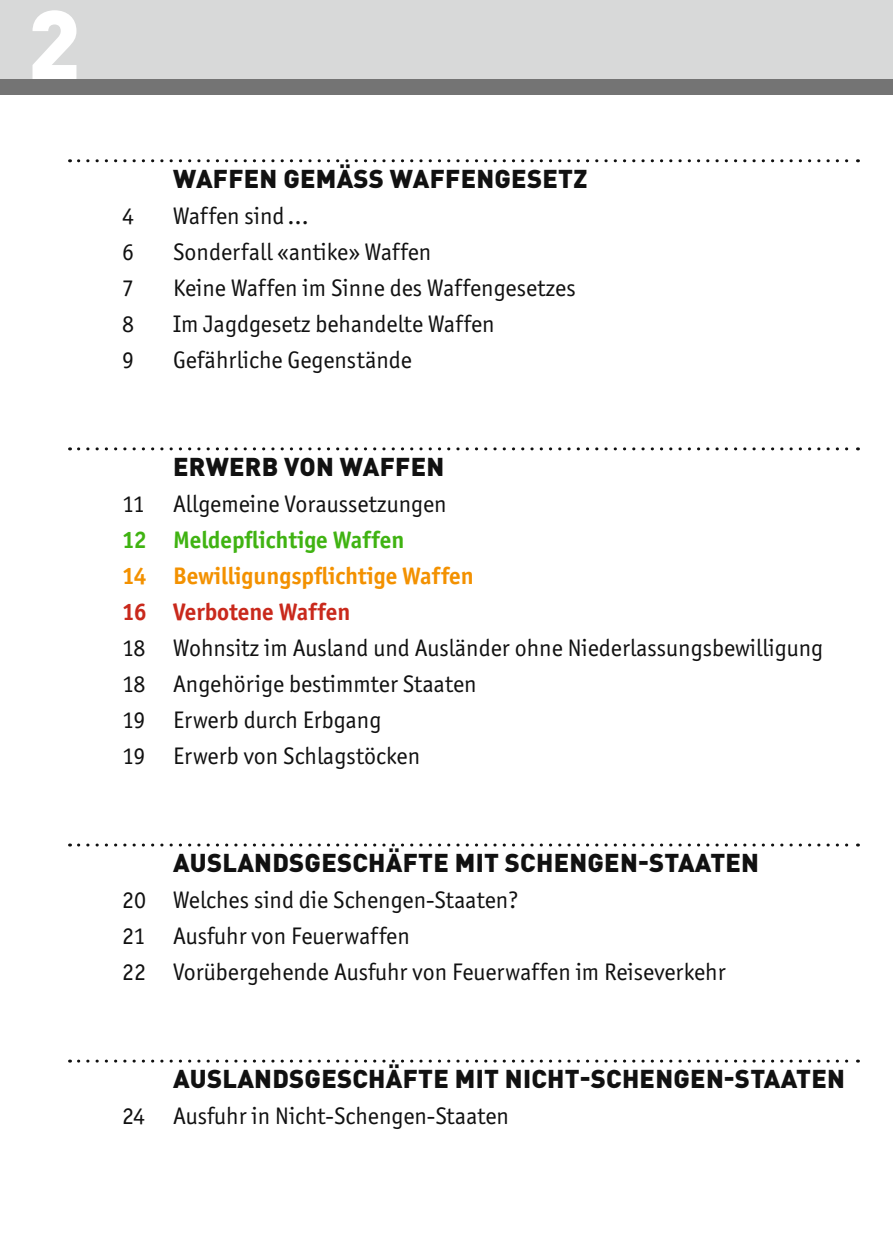
<style>
.page{position:relative;width:893px;height:1259px;background:#fff}
.page>*{position:absolute;margin:0;border:0;box-sizing:border-box;transform-origin:0 0}
.t1{font:900 96px "DIN Pro";color:#fff}
.Inhalt_I{font:900 25.5px "DIN Pro";letter-spacing:.01em;color:#111}
.Inhalt_2{font:24px "ITC Officina Sans";color:#111}
.Inhalt_2-2{font:700 24px "ITC Officina Sans";color:#f39100}
.Inhalt_2-3{font:700 24px "ITC Officina Sans";color:#40b312}
.Inhalt_2-4{font:700 24px "ITC Officina Sans";color:#c9291c}
</style>
<div class="page">
<div style="left:0;top:0;width:893px;height:95px;background:#d8d9d9"></div>
<div style="left:0;top:80px;width:893px;height:15px;background:#747474"></div>
<svg style="left:78px;top:159px;width:780px;height:3px"></svg>
<svg style="left:78px;top:447px;width:780px;height:3px"></svg>
<svg style="left:78px;top:843px;width:780px;height:3px"></svg>
<svg style="left:78px;top:1059px;width:780px;height:3px"></svg>
<p class="t1" style="left:27px;top:-21px;width:55px">2</p>
<p class="Inhalt_I" style="left:173px;top:161px;width:416px">WAFFEN GEMÄSS WAFFENGESETZ</p>
<p class="Inhalt_2" style="left:122px;top:202px;width:13px">4</p>
<p class="Inhalt_2" style="left:173px;top:202px;width:137px">Waffen sind…</p>
<p class="Inhalt_2" style="left:122px;top:238px;width:13px">6</p>
<p class="Inhalt_2" style="left:173px;top:238px;width:260px">Sonderfall «antike» Waffen</p>
<p class="Inhalt_2" style="left:122px;top:274px;width:13px">7</p>
<p class="Inhalt_2" style="left:173px;top:274px;width:404px">Keine Waffen im Sinne des Waffengesetzes</p>
<p class="Inhalt_2" style="left:122px;top:310px;width:13px">8</p>
<p class="Inhalt_2" style="left:173px;top:310px;width:323px">Im Jagdgesetz behandelte Waffen</p>
<p class="Inhalt_2" style="left:122px;top:346px;width:13px">9</p>
<p class="Inhalt_2" style="left:173px;top:346px;width:240px">Gefährliche Gegenstände</p>
<p class="Inhalt_I" style="left:173px;top:449px;width:273px">ERWERB VON WAFFEN</p>
<p class="Inhalt_2" style="left:122px;top:490px;width:326px">11 Allgemeine Voraussetzungen</p>
<p class="Inhalt_2-3" style="left:122px;top:525px;width:284px">12 Meldepflichtige Waffen</p>
<p class="Inhalt_2-2" style="left:122px;top:561px;width:353px">14 Bewilligungspflichtige Waffen</p>
<p class="Inhalt_2-4" style="left:122px;top:597px;width:230px">16 Verbotene Waffen</p>
<p class="Inhalt_2" style="left:122px;top:634px;width:703px">18 Wohnsitz im Ausland und Ausländer ohne Niederlassungsbewilligung</p>
<p class="Inhalt_2" style="left:122px;top:670px;width:356px">18 Angehörige bestimmter Staaten</p>
<p class="Inhalt_2" style="left:122px;top:706px;width:261px">19 Erwerb durch Erbgang</p>
<p class="Inhalt_2" style="left:122px;top:742px;width:300px">19 Erwerb von Schlagstöcken</p>
<p class="Inhalt_I" style="left:173px;top:845px;width:588px">AUSLANDSGESCHÄFTE MIT SCHENGEN-STAATEN</p>
<p class="Inhalt_2" style="left:122px;top:886px;width:398px">20 Welches sind die Schengen-Staaten?</p>
<p class="Inhalt_2" style="left:122px;top:922px;width:289px">21 Ausfuhr von Feuerwaffen</p>
<p class="Inhalt_2" style="left:122px;top:958px;width:605px">22 Vorübergehende Ausfuhr von Feuerwaffen im Reiseverkehr</p>
<p class="Inhalt_I" style="left:173px;top:1061px;width:673px">AUSLANDSGESCHÄFTE MIT NICHT-SCHENGEN-STAATEN</p>
<p class="Inhalt_2" style="left:122px;top:1102px;width:389px">24 Ausfuhr in Nicht-Schengen-Staaten</p>
</div>
